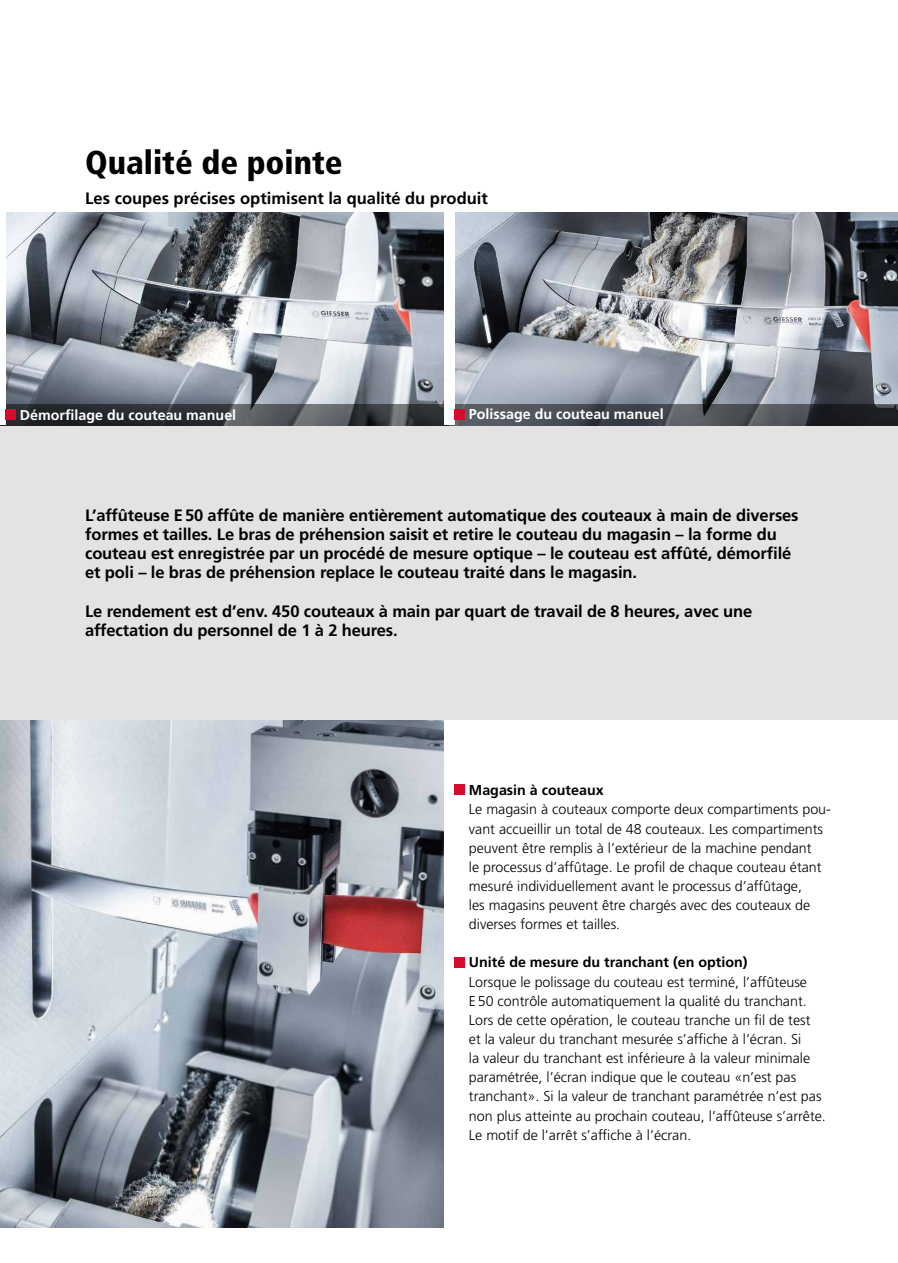
<style>
.page{position:relative;width:898px;height:1263px;background:#fff}
.page>*{position:absolute;margin:0;border:0;box-sizing:border-box;transform-origin:0 0}
.t1{font:900 condensed 33px "Frutiger LT";color:#000}
.t2{font:700 16.5px/19.2px "Frutiger LT";letter-spacing:-.005em;color:#000}
.t3{font:300 14.25px/19.2px "Frutiger LT";color:#000}
.t4{font:700 14.25px "Frutiger LT";color:#000}
.t5{font:700 14.25px "Frutiger LT";color:#fff}
</style>
<div class="page">
<div style="left:0;top:213px;width:897px;height:507px;background:#e3e3e3"></div>
<img style="left:5px;top:213px;width:892px;height:191px">
<svg style="left:5px;top:404px;width:438px;height:21px;background:#3a3e43"></svg>
<svg style="left:454px;top:404px;width:443px;height:21px;background:#42474d"></svg>
<img style="left:0;top:720px;width:443px;height:508px">
<div style="left:443px;top:213px;width:11px;height:212px;background:#fff"></div>
<div style="left:0;top:213px;width:5px;height:212px;background:#fff"></div>
<div style="left:454px;top:784px;width:11px;height:11px;background:#d50c2f"></div>
<div style="left:454px;top:957px;width:11px;height:10px;background:#d50c2f"></div>
<div style="left:5px;top:409px;width:11px;height:11px;background:#d50c2f"></div>
<div style="left:454px;top:409px;width:11px;height:11px;background:#d50c2f"></div>
<h1 class="t1" style="left:85px;top:142px;width:259px">Qualité de pointe</h1>
<p class="t2" style="left:85px;top:189px;width:404px">Les coupes précises optimisent la qualité du produit</p>
<p class="t5" style="left:20px;top:407px;width:218px">Démorfilage du couteau manuel</p>
<p class="t5" style="left:468px;top:405px;width:196px">Polissage du couteau manuel</p>
<p class="t2" style="left:85px;top:506px;width:714px">L’affûteuse E50 affûte de manière entièrement automatique des couteaux à main de diverses formes et tailles. Le bras de préhension saisit et retire le couteau du magasin – la forme du couteau est enregistrée par un procédé de mesure optique – le couteau est affûté, démorfilé et poli – le bras de préhension replace le couteau traité dans le magasin.</p>
<p class="t2" style="left:85px;top:601px;width:668px">Le rendement est d’env. 450 couteaux à main par quart de travail de 8 heures, avec une affectation du personnel de 1 à 2 heures.</p>
<p class="t4" style="left:468px;top:782px;width:136px">Magasin à couteaux</p>
<p class="t3" style="left:468px;top:800px;width:363px">Le magasin à couteaux comporte deux compartiments pou&shy;vant accueillir un total de 48 couteaux. Les compartiments peuvent être remplis à l’extérieur de la machine pendant<br>le processus d’affûtage. Le profil de chaque couteau étant mesuré individuellement avant le processus d’affûtage,<br>les magasins peuvent être chargés avec des couteaux de diverses formes et tailles.</p>
<p class="t4" style="left:468px;top:954px;width:280px">Unité de mesure du tranchant (en option)</p>
<p class="t3" style="left:468px;top:972px;width:358px">Lorsque le polissage du couteau est terminé, l’affûteuse E50 contrôle automatiquement la qualité du tranchant.<br>Lors de cette opération, le couteau tranche un fil de test et la valeur du tranchant mesurée s’affiche à l’écran. Si<br>la valeur du tranchant est inférieure à la valeur minimale paramétrée, l’écran indique que le couteau «n’est pas tranchant». Si la valeur de tranchant paramétrée n’est pas non plus atteinte au prochain couteau, l’affûteuse s’arrête.<br>Le motif de l’arrêt s’affiche à l’écran.</p>
</div>
